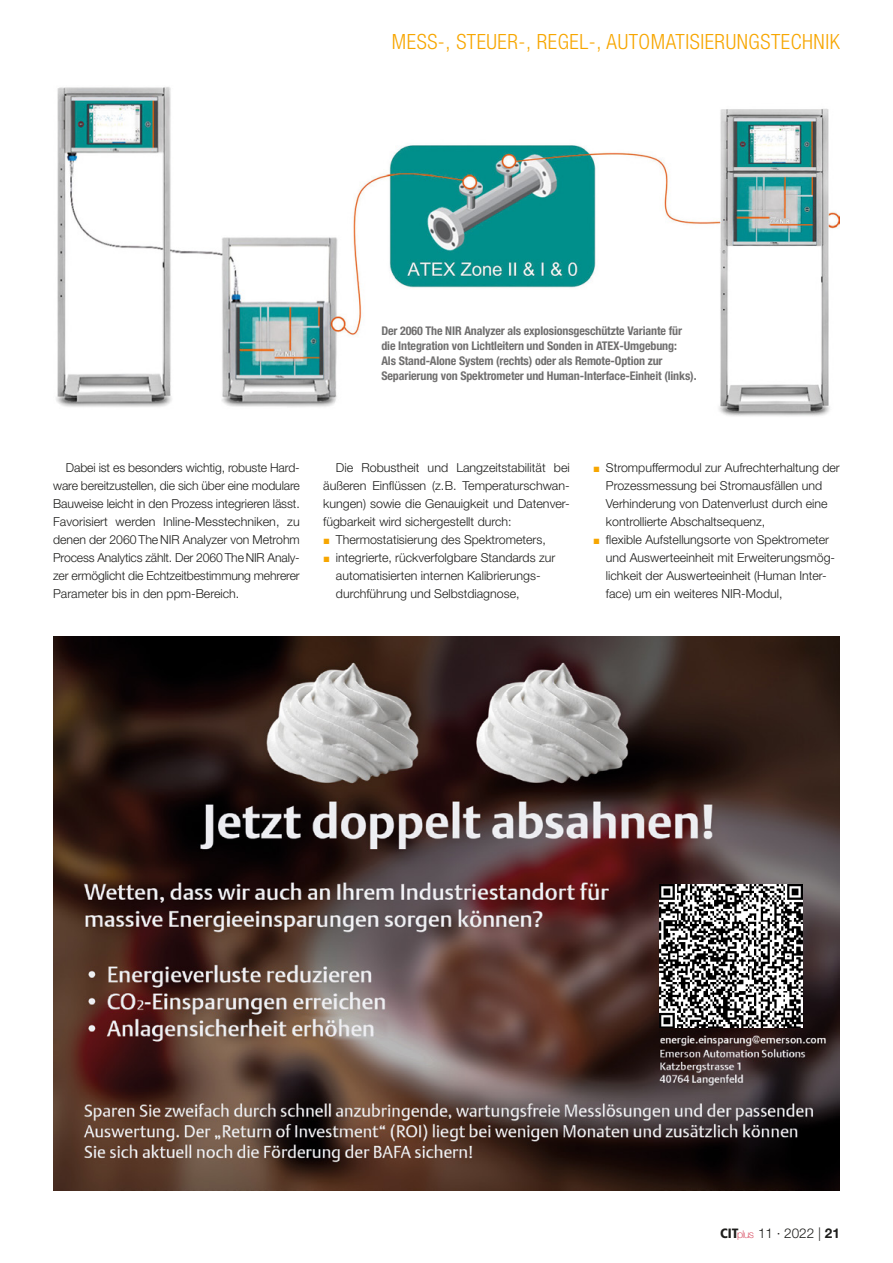
<style>
.page{position:relative;width:893px;height:1263px;background:#fff}
.page>*{position:absolute;margin:0;border:0;box-sizing:border-box;transform-origin:0 0}
.t1{font:300 condensed 21px "Helvetica Neue LT Std";letter-spacing:.025em;color:#f7a600}
.t2{font:300 13.5px "Helvetica Neue LT Std";color:#1d1d1b}
._40_Fließtext{font:300 12.3px/18px "Helvetica Neue LT Std";color:#1d1d1b}
._90_Bildlegende{font:700 condensed 12px/15px "Helvetica Neue LT Std";letter-spacing:-.01em;color:#706f6f}
.s1{color:#f7a600}
.s2{font-family:"Frutiger LT Std";font-weight:900;font-stretch:condensed}
.s3{font-weight:100;font-size:10.65px;color:#ce1531}
.s4{font-weight:700}
</style>
<div class="page">
<img style="left:56px;top:87px;width:784px;height:329px">
<img style="left:53px;top:636px;width:787px;height:555px">
<img style="left:659px;top:884px;width:143px;height:144px">
<h1 class="t1" style="left:392px;top:29px;width:449px">MESS-, STEUER-, REGEL-, AUTOMATISIERUNGSTECHNIK</h1>
<p class="_90_Bildlegende" style="left:381px;top:323px;width:317px">Der 2060 The NIR Analyzer als explosionsgeschützte Variante für die Integration von Lichtleitern und Sonden in ATEX-Umgebung:<br>Als Stand-Alone System (rechts) oder als Remote-Option zur Separierung von Spektrometer und Human-Interface-Einheit (links).</p>
<p class="_40_Fließtext" style="left:53px;top:458px;width:248px;text-align:justify;text-indent:13px">Dabei ist es besonders wichtig, robuste Hard&shy;ware bereitzustellen, die sich über eine modulare Bauweise leicht in den Prozess integrieren lässt.<br>Favorisiert werden Inline-Messtechniken, zu denen der 2060 The NIR Analyzer von Metrohm Process Analytics zählt. Der 2060 The NIR Analy&shy;zer ermöglicht die Echtzeitbestimmung mehrerer Parameter bis in den ppm-Bereich.</p>
<p class="_40_Fließtext" style="left:323px;top:458px;width:248px;text-align:justify;text-indent:13px">Die Robustheit und Langzeitstabilität bei äußeren Einflüssen (z.B. Temperaturschwan&shy;kungen) sowie die Genauigkeit und Datenver&shy;fügbarkeit wird sichergestellt durch:</p>
<p class="_40_Fließtext" style="left:323px;top:530px;width:224px"><span class="s1">▪</span> Thermostatisierung des Spektrometers,</p>
<p class="_40_Fließtext" style="left:336px;top:548px;width:221px;text-indent:-13px"><span class="s1">▪</span> integrierte, rückverfolgbare Standards zur automatisierten internen Kalibrierungs&shy;durchführung und Selbstdiagnose,</p>
<p class="_40_Fließtext" style="left:606px;top:458px;width:235px;text-indent:-13px"><span class="s1">▪</span> Strompuffermodul zur Aufrechterhaltung der Prozessmessung bei Stromausfällen und Verhinderung von Datenverlust durch eine kontrollierte Abschaltsequenz,</p>
<p class="_40_Fließtext" style="left:606px;top:530px;width:231px;text-indent:-13px"><span class="s1">▪</span> flexible Aufstellungsorte von Spektrometer und Auswerteeinheit mit Erweiterungsmög&shy;lichkeit der Auswerteeinheit (Human Inter&shy;face) um ein weiteres NIR-Modul,</p>
<p class="t2" style="left:720px;top:1224px;width:121px"><span class="s2">CIT</span><span class="s3">plus</span> 11 · 2022 | <span class="s4">21</span></p>
</div>
